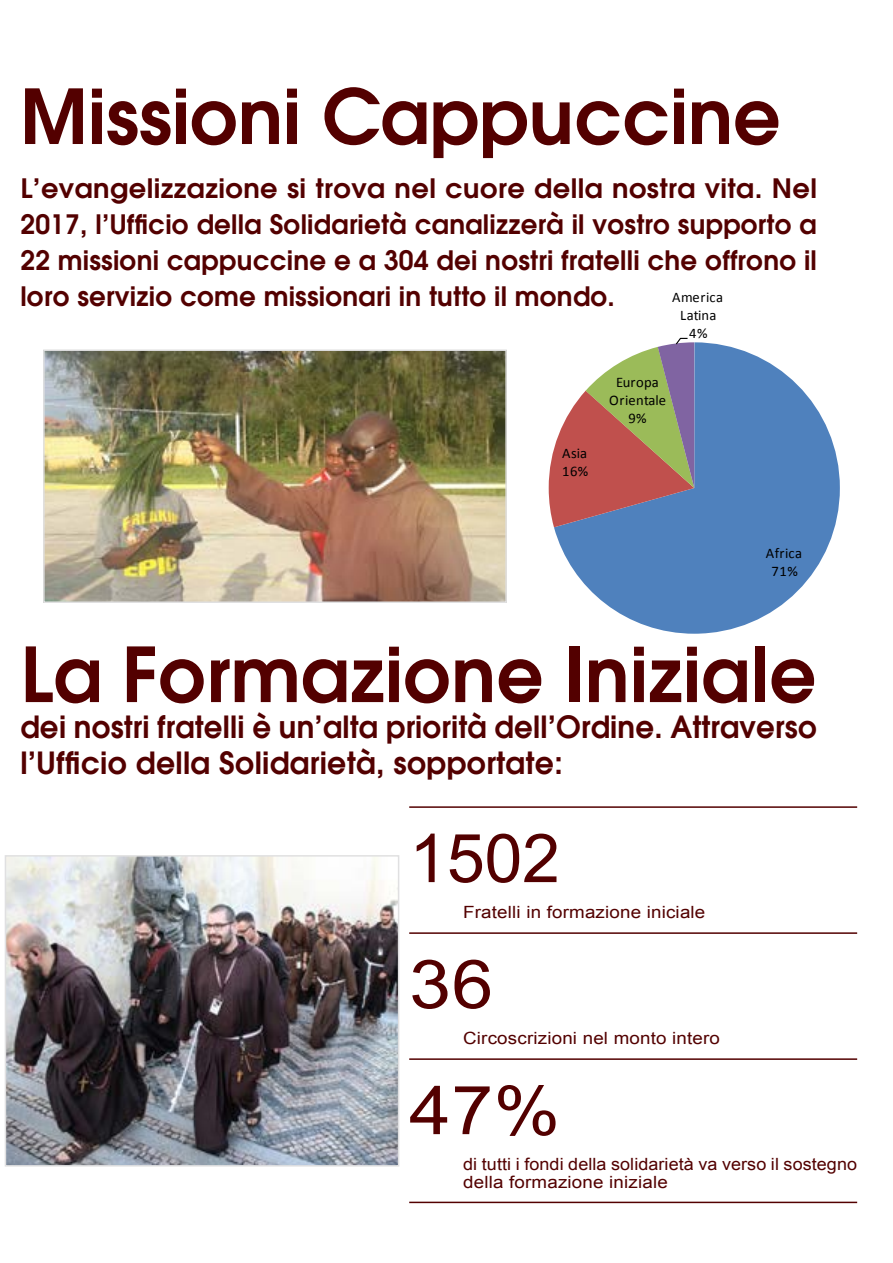
<style>
.page{position:relative;width:893px;height:1263px;background:#fff}
.page>*{position:absolute;margin:0;border:0;box-sizing:border-box;transform-origin:0 0}
.t1{font:600 75px "Avant Garde";letter-spacing:.01em;color:#530000}
.t2{font:67.5px "Arial";letter-spacing:-.005em;color:#530000;scale:1.11 1}
.t3{font:67.5px "Arial";letter-spacing:-.005em;color:#530000}
.t4{font:600 30px/36px "Avant Garde";letter-spacing:.005em;color:#530000}
.t5{font:600 26.25px/36px "Avant Garde";letter-spacing:.01em;color:#530000;text-align:justify;scale:1.04 1}
.t6{font:16.8px/18px "Arial";letter-spacing:.01em;color:#530000;scale:1.07 1}
.t7{font:16.8px "Arial";letter-spacing:.01em;color:#530000;scale:1.11 1}
.t8{font:14.55px/18px "Calibri";letter-spacing:.015em;color:#000;text-align:center}
.t9{font:14.55px/18px "Calibri";letter-spacing:.035em;color:#000;text-align:center}
</style>
<div class="page">
<img style="left:8px;top:858px;width:388px;height:305px">
<div style="left:5px;top:855px;width:394px;height:311px;border:2px solid #e0e0e1"></div>
<svg style="left:548px;top:337px;width:292px;height:297px"></svg>
<hr style="left:409px;top:806px;width:448px;height:2px;background:#530000">
<hr style="left:409px;top:932px;width:448px;height:2px;background:#530000">
<hr style="left:409px;top:1058px;width:448px;height:2px;background:#530000">
<hr style="left:409px;top:1202px;width:448px;height:1px;background:#530000">
<img style="left:46px;top:352px;width:458px;height:248px">
<div style="left:43px;top:349px;width:464px;height:254px;border:2px solid #e0e0e1"></div>
<h1 class="t1" style="left:20px;top:67px;width:762px">Missioni Cappuccine</h1>
<p class="t5" style="left:20px;top:170px;width:767px">L’evangelizzazione si trova nel cuore della nostra vita. Nel 2017, l’Ufficio della Solidarietà canalizzerà il vostro supporto a 22 missioni cappuccine e a 304 dei nostri fratelli che offrono il loro servizio come missionari in tutto il mondo.</p>
<p class="t8" style="left:672px;top:288px;width:52px">America<br>Latina<br>4%</p>
<p class="t8" style="left:562px;top:444px;width:28px;text-align:left">Asia<br>16%</p>
<p class="t8" style="left:609px;top:373px;width:58px">Europa<br>Orientale<br>9%</p>
<p class="t9" style="left:766px;top:544px;width:38px">Africa<br>71%</p>
<h1 class="t1" style="left:20px;top:625px;width:798px">La Formazione Iniziale</h1>
<p class="t4" style="left:20px;top:709px;width:798px">dei nostri fratelli è un’alta priorità dell’Ordine. Attraverso l’Ufficio della Solidarietà, sopportate:</p>
<h2 class="t3" style="left:409px;top:812px;width:152px">1502</h2>
<p class="t7" style="left:463px;top:901px;width:220px">Fratelli in formazione iniciale</p>
<h2 class="t2" style="left:409px;top:938px;width:77px">36</h2>
<p class="t7" style="left:463px;top:1027px;width:233px">Circoscrizioni nel monto intero</p>
<h2 class="t2" style="left:409px;top:1064px;width:137px">47%</h2>
<p class="t6" style="left:463px;top:1155px;width:370px">di tutti i fondi della solidarietà va verso il sostegno della formazione iniziale</p>
</div>
